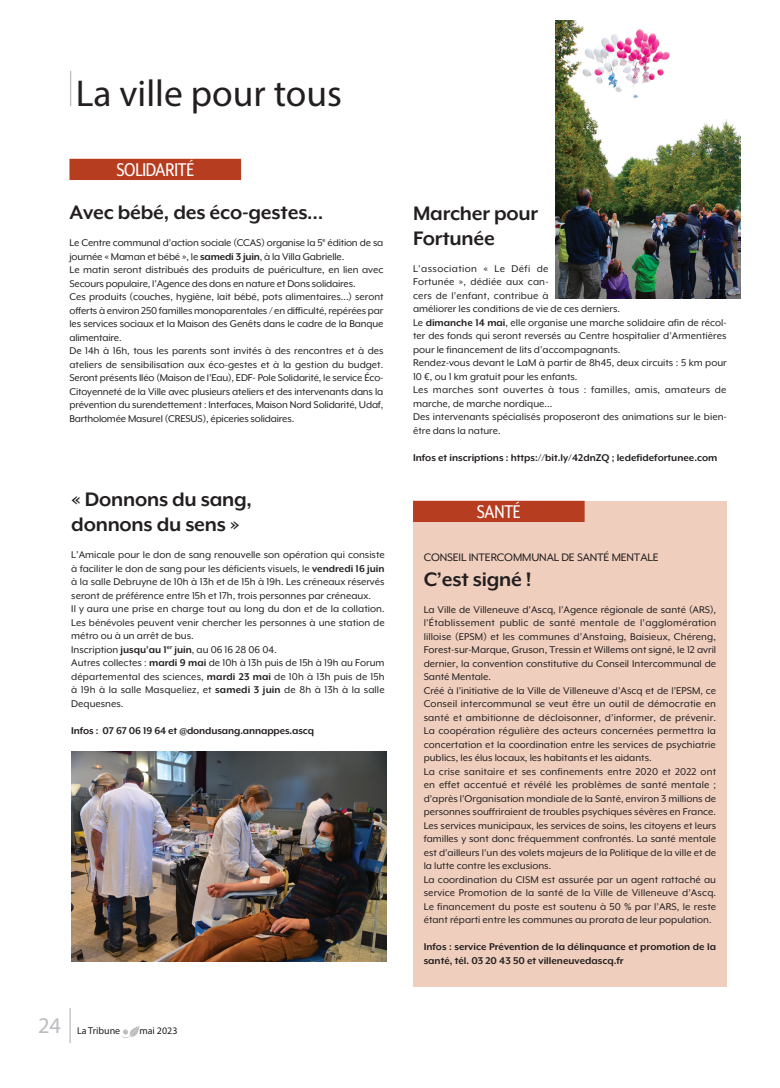
<style>
.page{position:relative;width:780px;height:1088px;background:#fff}
.page>*{position:absolute;margin:0;border:0;box-sizing:border-box;transform-origin:0 0}
.t1{font:37.5px "Myriad Pro";color:#231f20}
.texte{font:700 22.5px/25px "Mr Eaves XL Mod OT";letter-spacing:-.01em;color:#231f20}
.t2{font:22.5px "Myriad Pro";color:#bcbdc0}
.cartouche{font:21.25px "Mr Eaves XL Mod Nar OT";letter-spacing:-.01em;color:#fff}
.texte-2{font:12.5px "Mr Eaves XL Mod OT";letter-spacing:-.01em;color:#231f20}
.texte-3{font:11.25px/13.5px "Mr Eaves XL Mod OT";color:#231f20;text-align:justify}
.texte-4{font:700 11.25px/13.5px "Mr Eaves XL Mod OT";color:#231f20}
.texte-5{font:11.25px/13.5px "Mr Eaves XL Mod OT";letter-spacing:.02em;color:#231f20}
.t3{font:10px "Myriad Pro";color:#231f20}
.s1{font-weight:700}
</style>
<div class="page">
<hr style="left:70px;top:71px;width:1px;height:35px;background:#bcbdc0">
<img style="left:122px;top:1026px;width:18px;height:12px">
<hr style="left:69px;top:1008px;width:2px;height:35px;background:#bcbdc0">
<div style="left:69px;top:159px;width:172px;height:21px;background:#b73d20"></div>
<img style="left:71px;top:751px;width:315px;height:210px">
<img style="left:555px;top:21px;width:185px;height:277px">
<div style="left:413px;top:501px;width:313px;height:486px;background:#efcebd"></div>
<div style="left:413px;top:501px;width:171px;height:21px;background:#b73d20"></div>
<p class="t1" style="left:76px;top:71px;width:268px">La ville pour tous</p>
<p class="cartouche" style="left:116px;top:159px;width:79px">SOLIDARITÉ</p>
<p class="texte" style="left:69px;top:200px;width:255px">Avec bébé, des éco-gestes…</p>
<p class="texte-3" style="left:69px;top:236px;width:315px">Le Centre communal d’action sociale (CCAS) organise la 5<sup>e</sup> édition de sa journée « Maman et bébé », le <span class="s1">samedi 3 juin</span>, à la Villa Gabrielle.</p>
<p class="texte-3" style="left:69px;top:263px;width:315px">Le matin seront distribués des produits de puériculture, en lien avec<br>Secours populaire, l’Agence des dons en nature et Dons solidaires.</p>
<p class="texte-3" style="left:69px;top:290px;width:315px">Ces produits (couches, hygiène, lait bébé, pots alimentaires...) seront offerts à environ 250 familles monoparentales / en difficulté, repérées par les services sociaux et la Maison des Genêts dans le cadre de la Banque alimentaire.</p>
<p class="texte-3" style="left:69px;top:344px;width:316px">De 14h à 16h, tous les parents sont invités à des rencontres et à des ateliers de sensibilisation aux éco-gestes et à la gestion du budget.<br>Seront présents Iléo (Maison de l’Eau), EDF- Pole Solidarité, le service Éco-Citoyenneté de la Ville avec plusieurs ateliers et des intervenants dans la prévention du surendettement : Interfaces, Maison Nord Solidarité, Udaf, Bartholomée Masurel (CRESUS), épiceries solidaires.</p>
<p class="texte" style="left:71px;top:487px;width:182px">« Donnons du sang,</p>
<p class="texte" style="left:71px;top:512px;width:170px">donnons du sens »</p>
<p class="texte-3" style="left:71px;top:548px;width:315px">L’Amicale pour le don de sang renouvelle son opération qui consiste à faciliter le don de sang pour les déficients visuels, le <span class="s1">vendredi 16 juin </span>à la salle Debruyne de 10h à 13h et de 15h à 19h. Les créneaux réservés seront de préférence entre 15h et 17h, trois personnes par créneaux.</p>
<p class="texte-3" style="left:71px;top:602px;width:315px">Il y aura une prise en charge tout au long du don et de la collation.<br>Les bénévoles peuvent venir chercher les personnes à une station de métro ou à un arrêt de bus.</p>
<p class="texte-3" style="left:71px;top:642px;width:207px">Inscription <span class="s1">jusqu’au 1</span><sup>er</sup> <span class="s1">juin</span>, au 06 16 28 06 04.</p>
<p class="texte-3" style="left:71px;top:656px;width:315px">Autres collectes : <span class="s1">mardi 9 mai</span> de 10h à 13h puis de 15h à 19h au Forum départemental des sciences, <span class="s1">mardi 23 mai</span> de 10h à 13h puis de 15h à 19h à la salle Masqueliez, et <span class="s1">samedi 3 juin</span> de 8h à 13h à la salle Dequesnes.</p>
<p class="texte-4" style="left:71px;top:724px;width:244px">Infos : 07 67 06 19 64 et @dondusang.annappes.ascq</p>
<p class="t2" style="left:38px;top:1011px;width:25px">24</p>
<p class="t3" style="left:77px;top:1025px;width:45px">La Tribune</p>
<p class="t3" style="left:139px;top:1025px;width:40px">mai 2023</p>
<p class="texte" style="left:413px;top:200px;width:127px">Marcher pour<br>Fortunée</p>
<p class="texte-3" style="left:413px;top:262px;width:208px;text-align:left">L’association « Le Défi de<br>Fortunée », dédiée aux can-<br>cers de l’enfant, contribue à<br>améliorer les conditions de vie de ces derniers.</p>
<p class="texte-3" style="left:413px;top:316px;width:315px">Le <span class="s1">dimanche 14 mai</span>, elle organise une marche solidaire afin de récol&shy;ter des fonds qui seront reversés au Centre hospitalier d’Armentières pour le financement de lits d’accompagnants.</p>
<p class="texte-3" style="left:413px;top:356px;width:315px">Rendez-vous devant le LaM à partir de 8h45, deux circuits : 5 km pour<br>10 €, ou 1 km gratuit pour les enfants.</p>
<p class="texte-5" style="left:413px;top:383px;width:315px">Les marches sont ouvertes à tous : familles, amis, amateurs de marche, de marche nordique...</p>
<p class="texte-3" style="left:413px;top:410px;width:315px">Des intervenants spécialisés proposeront des animations sur le bien&shy;être dans la nature.</p>
<p class="texte-4" style="left:413px;top:451px;width:306px">Infos et inscriptions : https://bit.ly/42dnZQ ; ledefidefortunee.com</p>
<p class="cartouche" style="left:477px;top:501px;width:45px">SANTÉ</p>
<p class="texte-2" style="left:423px;top:550px;width:236px">CONSEIL INTERCOMMUNAL DE SANTÉ MENTALE</p>
<p class="texte" style="left:423px;top:566px;width:109px">C’est signé !</p>
<p class="texte-3" style="left:423px;top:602px;width:294px">La Ville de Villeneuve d’Ascq, l’Agence régionale de santé (ARS), l’Établissement public de santé mentale de l’agglomération lilloise (EPSM) et les communes d’Anstaing, Baisieux, Chéreng, Forest-sur-Marque, Gruson, Tressin et Willems ont signé, le 12 avril dernier, la convention constitutive du Conseil Intercommunal de Santé Mentale.</p>
<p class="texte-3" style="left:423px;top:683px;width:294px">Créé à l’initiative de la Ville de Villeneuve d’Ascq et de l’EPSM, ce Conseil intercommunal se veut être un outil de démocratie en santé et ambitionne de décloisonner, d’informer, de prévenir.<br>La coopération régulière des acteurs concernées permettra la concertation et la coordination entre les services de psychiatrie publics, les élus locaux, les habitants et les aidants.</p>
<p class="texte-3" style="left:423px;top:764px;width:294px">La crise sanitaire et ses confinements entre 2020 et 2022 ont en effet accentué et révélé les problèmes de santé mentale ; d’après l’Organisation mondiale de la Santé, environ 3 millions de personnes souffriraient de troubles psychiques sévères en France.</p>
<p class="texte-3" style="left:423px;top:818px;width:294px">Les services municipaux, les services de soins, les citoyens et leurs familles y sont donc fréquemment confrontés. La santé mentale est d’ailleurs l’un des volets majeurs de la Politique de la ville et de la lutte contre les exclusions.</p>
<p class="texte-3" style="left:423px;top:872px;width:294px">La coordination du CISM est assurée par un agent rattaché au service Promotion de la santé de la Ville de Villeneuve d’Ascq.<br>Le financement du poste est soutenu à 50 % par l’ARS, le reste étant réparti entre les communes au prorata de leur population.</p>
<p class="texte-4" style="left:423px;top:940px;width:294px">Infos : service Prévention de la délinquance et promotion de la santé, tél. 03 20 43 50 et villeneuvedascq.fr</p>
</div>
